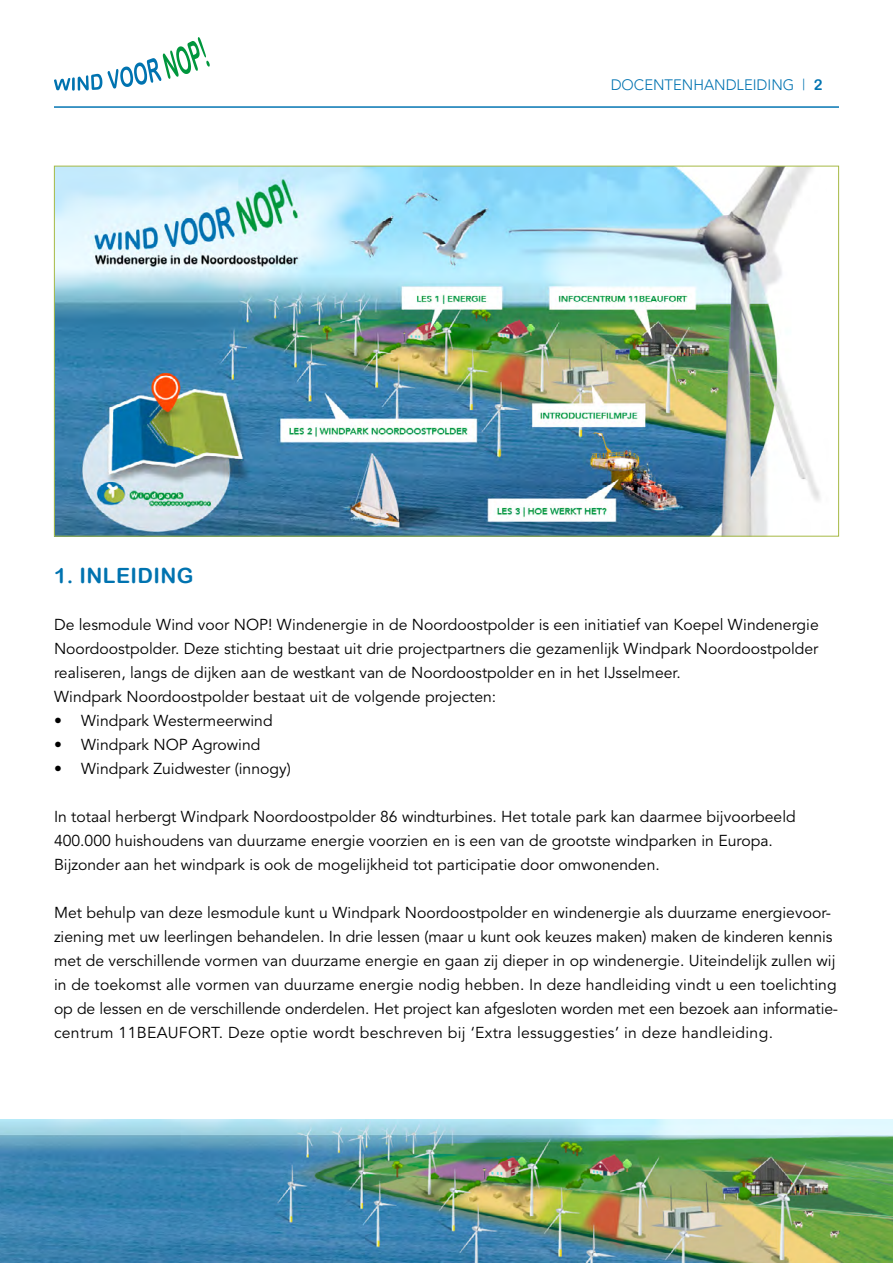
<style>
.page{position:relative;width:893px;height:1263px;background:#fff}
.page>*{position:absolute;margin:0;border:0;box-sizing:border-box;transform-origin:0 0}
.TITEL_OPDRACHT{font:21px "Arial Rounded MT Bold";letter-spacing:.02em;color:#0073b0}
.Lopende_tekst{font:15.75px/24px "Avenir";color:#000}
.titel_van_werkblad{font:300 15px "Avenir";color:#0073b1}
.s1{font-family:"Arial Rounded MT Bold";font-weight:400}
</style>
<div class="page">
<hr style="left:54px;top:106px;width:785px;height:2px;background:#0073b1">
<svg style="left:54px;top:74px;width:48px;height:17px"></svg>
<svg style="left:108px;top:37px;width:102px;height:52px"></svg>
<img style="left:0;top:1119px;width:893px;height:144px">
<img style="left:56px;top:168px;width:764px;height:366px">
<p class="titel_van_werkblad" style="left:611px;top:76px;width:213px">DOCENTENHANDLEIDING | <span class="s1">2</span></p>
<p class="TITEL_OPDRACHT" style="left:54px;top:563px;width:141px">1. INLEIDING</p>
<p class="Lopende_tekst" style="left:54px;top:613px;width:766px;text-align:justify">De lesmodule Wind voor NOP! Windenergie in de Noordoostpolder is een initiatief van Koepel Windenergie Noordoostpolder. Deze stichting bestaat uit drie projectpartners die gezamenlijk Windpark Noordoostpolder realiseren, langs de dijken aan de westkant van de Noordoostpolder en in het IJsselmeer.</p>
<p class="Lopende_tekst" style="left:54px;top:685px;width:444px">Windpark Noordoostpolder bestaat uit de volgende projecten:</p>
<p class="Lopende_tekst" style="left:54px;top:709px;width:220px">• Windpark Westermeerwind</p>
<p class="Lopende_tekst" style="left:54px;top:733px;width:208px">• Windpark NOP Agrowind</p>
<p class="Lopende_tekst" style="left:54px;top:757px;width:238px">• Windpark Zuidwester (innogy)</p>
<p class="Lopende_tekst" style="left:54px;top:805px;width:743px">In totaal herbergt Windpark Noordoostpolder 86 windturbines. Het totale park kan daarmee bijvoorbeeld<br>400.000 huishoudens van duurzame energie voorzien en is een van de grootste windparken in Europa.<br>Bijzonder aan het windpark is ook de mogelijkheid tot participatie door omwonenden.</p>
<p class="Lopende_tekst" style="left:54px;top:901px;width:786px">Met behulp van deze lesmodule kunt u Windpark Noordoostpolder en windenergie als duurzame energievoor&shy;ziening met uw leerlingen behandelen. In drie lessen (maar u kunt ook keuzes maken) maken de kinderen kennis met de verschillende vormen van duurzame energie en gaan zij dieper in op windenergie. Uiteindelijk zullen wij in de toekomst alle vormen van duurzame energie nodig hebben. In deze handleiding vindt u een toelichting op de lessen en de verschillende onderdelen. Het project kan afgesloten worden met een bezoek aan informatie&shy;centrum 11BEAUFORT. Deze optie wordt beschreven bij ‘Extra lessuggesties’ in deze handleiding.</p>
</div>
